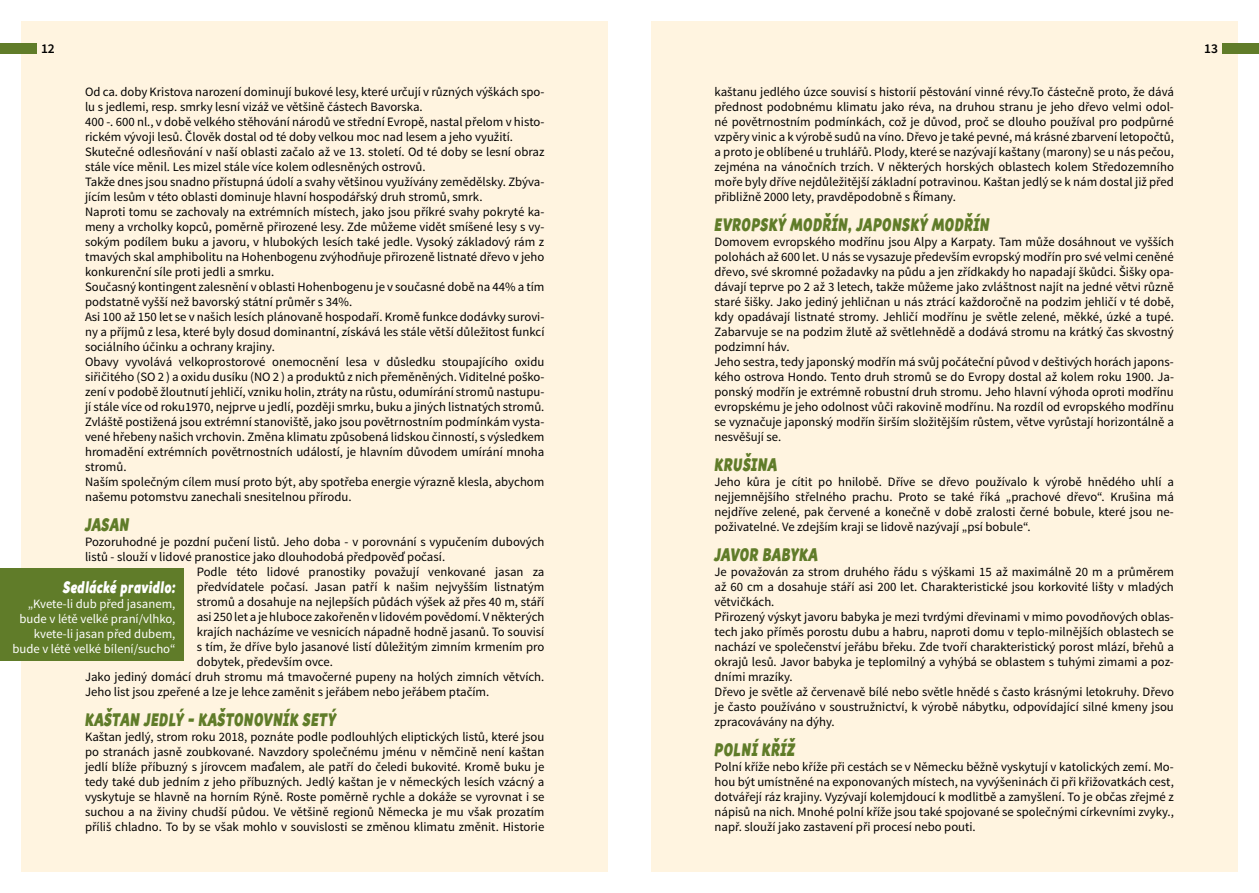
<style>
.page{position:relative;width:1259px;height:893px;background:#fff}
.page>*{position:absolute;margin:0;border:0;box-sizing:border-box;transform-origin:0 0}
.t1{font:18px "Souses";letter-spacing:.04em;color:#607c29;scale:.7 1}
.t2{font:16.5px "Souses";letter-spacing:.04em;color:#fff;scale:.7 1}
.t3{font:13.5px "Source Sans Variable";color:#000}
.t4{font:12.75px/15px "Source Sans Pro";color:#000;text-align:justify}
.t5{font:12.75px/15px "Source Sans Pro";color:#fff;text-align:right}
</style>
<div class="page">
<div style="left:651px;top:21px;width:586px;height:851px;background:#fff4e0"></div>
<div style="left:21px;top:21px;width:587px;height:851px;background:#fff4e0"></div>
<div style="left:0;top:568px;width:184px;height:93px;background:#607c29"></div>
<div style="left:0;top:43px;width:37px;height:10px;background:#607c29"></div>
<div style="left:1222px;top:43px;width:37px;height:10px;background:#607c29"></div>
<p class="t3" style="left:41px;top:40px;width:15px">12</p>
<p class="t3" style="left:1204px;top:40px;width:15px">13</p>
<p class="t4" style="left:85px;top:84px;width:461px;text-align:left">Od ca. doby Kristova narození dominují bukové lesy, které určují v různých výškách spo&shy;lu s jedlemi, resp. smrky lesní vizáž ve většině částech Bavorska.<br>400 -. 600 nl., v době velkého stěhování národů ve střední Evropě, nastal přelom v histo&shy;rickém vývoji lesů. Člověk dostal od té doby velkou moc nad lesem a jeho využití.<br>Skutečné odlesňování v naší oblasti začalo až ve 13. století. Od té doby se lesní obraz stále více měnil. Les mizel stále více kolem odlesněných ostrovů.<br>Takže dnes jsou snadno přístupná údolí a svahy většinou využívány zemědělsky. Zbýva&shy;jícím lesům v této oblasti dominuje hlavní hospodářský druh stromů, smrk.<br>Naproti tomu se zachovaly na extrémních místech, jako jsou příkré svahy pokryté ka&shy;meny a vrcholky kopců, poměrně přirozené lesy. Zde můžeme vidět smíšené lesy s vy&shy;sokým podílem buku a javoru, v hlubokých lesích také jedle. Vysoký základový rám z tmavých skal amphibolitu na Hohenbogenu zvýhodňuje přirozeně listnaté dřevo v jeho konkurenční síle proti jedli a smrku.<br>Současný kontingent zalesnění v oblasti Hohenbogenu je v současné době na 44% a tím podstatně vyšší než bavorský státní průměr s 34%.<br>Asi 100 až 150 let se v našich lesích plánovaně hospodaří. Kromě funkce dodávky surovi&shy;ny a příjmů z lesa, které byly dosud dominantní, získává les stále větší důležitost funkcí sociálního účinku a ochrany krajiny.<br>Obavy vyvolává velkoprostorové onemocnění lesa v důsledku stoupajícího oxidu siřičitého (SO 2 ) a oxidu dusíku (NO 2 ) a produktů z nich přeměněných. Viditelné poško&shy;zení v podobě žloutnutí jehličí, vzniku holin, ztráty na růstu, odumírání stromů nastupu&shy;jí stále více od roku1970, nejprve u jedlí, později smrku, buku a jiných listnatých stromů.<br>Zvláště postižená jsou extrémní stanoviště, jako jsou povětrnostním podmínkám vysta&shy;vené hřebeny našich vrchovin. Změna klimatu způsobená lidskou činností, s výsledkem hromadění extrémních povětrnostních událostí, je hlavním důvodem umírání mnoha stromů.<br>Naším společným cílem musí proto být, aby spotřeba energie výrazně klesla, abychom našemu potomstvu zanechali snesitelnou přírodu.</p>
<h1 class="t1" style="left:85px;top:512px;width:65px">JASAN</h1>
<p class="t4" style="left:85px;top:534px;width:461px">Pozoruhodné je pozdní pučení listů. Jeho doba - v porovnání s vypučením dubových</p>
<p class="t4" style="left:85px;top:549px;width:361px">listů - slouží v lidové pranostice jako dlouhodobá předpověď počasí.</p>
<p class="t4" style="left:197px;top:564px;width:349px">Podle této lidové pranostiky považují venkované jasan za</p>
<p class="t4" style="left:197px;top:579px;width:349px">předvídatele počasí. Jasan patří k našim nejvyšším listnatým</p>
<p class="t4" style="left:197px;top:594px;width:349px">stromů a dosahuje na nejlepších půdách výšek až přes 40 m, stáří</p>
<p class="t4" style="left:197px;top:609px;width:349px">asi 250 let a je hluboce zakořeněn v lidovém povědomí. V některých</p>
<p class="t4" style="left:197px;top:624px;width:349px">krajích nacházíme ve vesnicích nápadně hodně jasanů. To souvisí</p>
<p class="t4" style="left:197px;top:639px;width:349px">s tím, že dříve bylo jasanové listí důležitým zimním krmením pro</p>
<p class="t4" style="left:197px;top:654px;width:138px">dobytek, především ovce.</p>
<p class="t4" style="left:85px;top:669px;width:461px">Jako jediný domácí druh stromu má tmavočerné pupeny na holých zimních větvích.</p>
<p class="t4" style="left:85px;top:684px;width:406px">Jeho list jsou zpeřené a lze je lehce zaměnit s jeřábem nebo jeřábem ptačím.</p>
<h1 class="t1" style="left:85px;top:707px;width:360px">KAŠTAN JEDLÝ - KAŠTONOVNÍK SETÝ</h1>
<p class="t4" style="left:85px;top:729px;width:461px">Kaštan jedlý, strom roku 2018, poznáte podle podlouhlých eliptických listů, které jsou po stranách jasně zoubkované. Navzdory společnému jménu v němčině není kaštan jedlí blíže příbuzný s jírovcem maďalem, ale patří do čeledi bukovité. Kromě buku je tedy také dub jedním z jeho příbuzných. Jedlý kaštan je v německých lesích vzácný a vyskytuje se hlavně na horním Rýně. Roste poměrně rychle a dokáže se vyrovnat i se suchou a na živiny chudší půdou. Ve většině regionů Německa je mu však prozatím příliš chladno. To by se však mohlo v souvislosti se změnou klimatu změnit. Historie</p>
<p class="t2" style="left:63px;top:575px;width:162px">Sedlácké pravidlo:</p>
<p class="t5" style="left:12px;top:596px;width:165px">„Kvete-li dub před jasanem, bude v létě velké praní/vlhko, kvete-li jasan před dubem, bude v létě velké bílení/sucho“</p>
<p class="t4" style="left:714px;top:84px;width:461px">kaštanu jedlého úzce souvisí s historií pěstování vinné révy.To částečně proto, že dává přednost podobnému klimatu jako réva, na druhou stranu je jeho dřevo velmi odol&shy;né povětrnostním podmínkách, což je důvod, proč se dlouho používal pro podpůrné vzpěry vinic a k výrobě sudů na víno. Dřevo je také pevné, má krásné zbarvení letopočtů, a proto je oblíbené u truhlářů. Plody, které se nazývají kaštany (marony) se u nás pečou, zejména na vánočních trzích. V některých horských oblastech kolem Středozemního moře byly dříve nejdůležitější základní potravinou. Kaštan jedlý se k nám dostal již před přibližně 2000 lety, pravděpodobně s Římany.</p>
<h1 class="t1" style="left:714px;top:212px;width:394px">EVROPSKÝ MODŘÍN, JAPONSKÝ MODŘÍN</h1>
<p class="t4" style="left:714px;top:234px;width:461px;text-align:left">Domovem evropského modřínu jsou Alpy a Karpaty. Tam může dosáhnout ve vyšších polohách až 600 let. U nás se vysazuje především evropský modřín pro své velmi ceněné dřevo, své skromné požadavky na půdu a jen zřídkakdy ho napadají škůdci. Šišky opa&shy;dávají teprve po 2 až 3 letech, takže můžeme jako zvláštnost najít na jedné větvi různě staré šišky. Jako jediný jehličnan u nás ztrácí každoročně na podzim jehličí v té době, kdy opadávají listnaté stromy. Jehličí modřínu je světle zelené, měkké, úzké a tupé.<br>Zabarvuje se na podzim žlutě až světlehnědě a dodává stromu na krátký čas skvostný podzimní háv.<br>Jeho sestra, tedy japonský modřín má svůj počáteční původ v deštivých horách japons&shy;kého ostrova Hondo. Tento druh stromů se do Evropy dostal až kolem roku 1900. Ja&shy;ponský modřín je extrémně robustní druh stromu. Jeho hlavní výhoda oproti modřínu evropskému je jeho odolnost vůči rakovině modřínu. Na rozdíl od evropského modřínu se vyznačuje japonský modřín širším složitějším růstem, větve vyrůstají horizontálně a nesvěšují se.</p>
<h1 class="t1" style="left:714px;top:452px;width:91px">KRUŠINA</h1>
<p class="t4" style="left:714px;top:474px;width:461px">Jeho kůra je cítit po hnilobě. Dříve se dřevo používalo k výrobě hnědého uhlí a nejjemnějšího střelného prachu. Proto se také říká „prachové dřevo“. Krušina má nejdříve zelené, pak červené a konečně v době zralosti černé bobule, které jsou ne&shy;poživatelné. Ve zdejším kraji se lidově nazývají „psí bobule“.</p>
<h1 class="t1" style="left:714px;top:542px;width:149px">JAVOR BABYKA</h1>
<p class="t4" style="left:714px;top:564px;width:461px;text-align:left">Je považován za strom druhého řádu s výškami 15 až maximálně 20 m a průměrem až 60 cm a dosahuje stáří asi 200 let. Charakteristické jsou korkovité lišty v mladých větvičkách.<br>Přirozený výskyt javoru babyka je mezi tvrdými dřevinami v mimo povodňových oblas&shy;tech jako příměs porostu dubu a habru, naproti domu v teplo-milnějších oblastech se nachází ve společenství jeřábu břeku. Zde tvoří charakteristický porost mlází, břehů a okrajů lesů. Javor babyka je teplomilný a vyhýbá se oblastem s tuhými zimami a poz&shy;dními mrazíky.<br>Dřevo je světle až červenavě bílé nebo světle hnědé s často krásnými letokruhy. Dřevo je často používáno v soustružnictví, k výrobě nábytku, odpovídající silné kmeny jsou zpracovávány na dýhy.</p>
<h1 class="t1" style="left:714px;top:737px;width:116px">POLNÍ KŘÍŽ</h1>
<p class="t4" style="left:714px;top:759px;width:461px">Polní kříže nebo kříže při cestách se v Německu běžně vyskytují v katolických zemí. Mo&shy;hou být umístněné na exponovaných místech, na vyvýšeninách či při křižovatkách cest, dotvářejí ráz krajiny. Vyzývají kolemjdoucí k modlitbě a zamyšlení. To je občas zřejmé z nápisů na nich. Mnohé polní kříže jsou také spojované se společnými církevními zvyky., např. slouží jako zastavení při procesí nebo pouti.</p>
</div>
